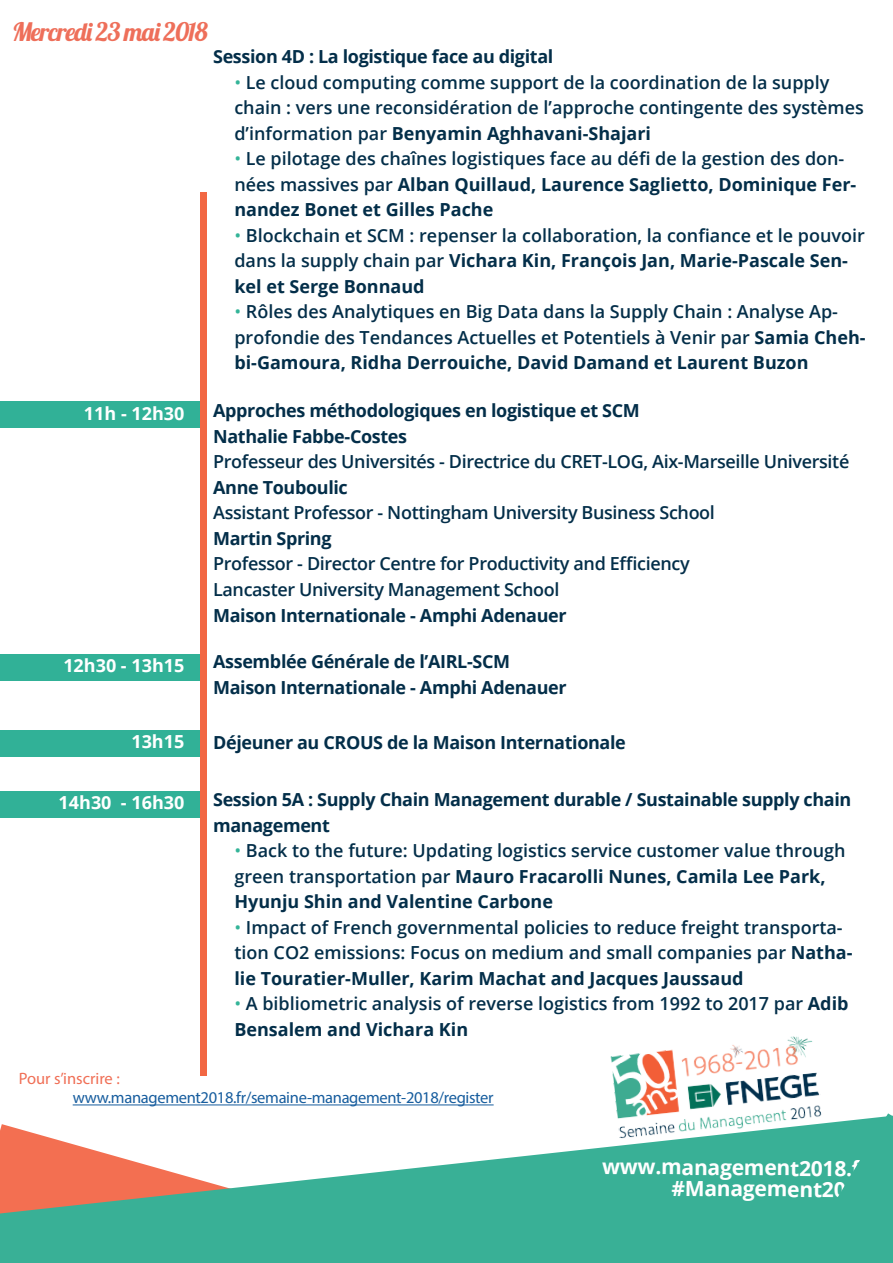
<style>
.page{position:relative;width:893px;height:1263px;background:#fff}
.page>*{position:absolute;margin:0;border:0;box-sizing:border-box;transform-origin:0 0}
.t1{font:25.5px "Lobster 1.4";letter-spacing:-.04em;color:#ee6f5a}
.t2{font:700 21px "Open Sans";color:#fff}
.t3{font:600 18px/25.5px "Open Sans";color:#032e49}
.t4{font:700 18px/25.5px "Open Sans";letter-spacing:-.02em;color:#032e49}
.t5{font:600 18px "Open Sans";letter-spacing:-.02em;color:#032e49}
.t6{font:700 18px "Open Sans";color:#fff}
.t7{font:16.5px "Myriad Pro";letter-spacing:-.02em;color:#175d9e}
.t8{font:16.5px "Myriad Pro";color:#f06f56}
.s1{font-weight:400;color:#33b498}
.s2{font-weight:700}
</style>
<div class="page">
<svg style="left:0;top:1124px;width:798px;height:139px;fill:#39b096"></svg>
<hr style="left:73px;top:1104px;width:421px;height:1px;background:#175d9e">
<img style="left:611px;top:1036px;width:210px;height:107px">
<div style="left:0;top:402px;width:200px;height:26px;background:#31b197"></div>
<div style="left:200px;top:192px;width:7px;height:883px;background:#f26743"></div>
<div style="left:798px;top:1113px;width:95px;height:150px;background:#39b096"></div>
<div style="left:0;top:654px;width:200px;height:27px;background:#31b197"></div>
<div style="left:0;top:730px;width:200px;height:27px;background:#31b197"></div>
<div style="left:0;top:791px;width:200px;height:26px;background:#31b197"></div>
<p class="t1" style="left:12px;top:16px;width:197px">Mercredi 23 mai 2018</p>
<p class="t6" style="left:84px;top:401px;width:102px">11h - 12h30</p>
<p class="t6" style="left:63px;top:653px;width:123px">12h30 - 13h15</p>
<p class="t4" style="left:213px;top:44px;width:342px">Session 4D : La logistique face au digital</p>
<p class="t3" style="left:234px;top:69px;width:631px"><span class="s1">•</span> Le cloud computing comme support de la coordination de la supply chain : vers une reconsidération de l’approche contingente des systèmes d’information par <span class="s2">Benyamin Aghhavani-Shajari</span></p>
<p class="t3" style="left:234px;top:146px;width:623px"><span class="s1">•</span> Le pilotage des chaînes logistiques face au défi de la gestion des don&shy;nées massives par <span class="s2">Alban Quillaud, Laurence Saglietto, Dominique Fer&shy;nandez Bonet et Gilles Pache</span></p>
<p class="t3" style="left:234px;top:222px;width:632px"><span class="s1">•</span> Blockchain et SCM : repenser la collaboration, la confiance et le pouvoir dans la supply chain par <span class="s2">Vichara Kin, François Jan, Marie-Pascale Sen&shy;kel et Serge Bonnaud</span></p>
<p class="t3" style="left:234px;top:299px;width:633px"><span class="s1">•</span> Rôles des Analytiques en Big Data dans la Supply Chain : Analyse Ap&shy;profondie des Tendances Actuelles et Potentiels à Venir par <span class="s2">Samia Cheh&shy;bi-Gamoura, Ridha Derrouiche, David Damand et Laurent Buzon</span></p>
<p class="t4" style="left:213px;top:398px;width:428px">Approches méthodologiques en logistique et SCM</p>
<p class="t4" style="left:213px;top:423px;width:196px">Nathalie Fabbe-Costes</p>
<p class="t5" style="left:213px;top:450px;width:638px">Professeur des Universités - Directrice du CRET-LOG, Aix-Marseille Université</p>
<p class="t4" style="left:213px;top:474px;width:136px">Anne Touboulic</p>
<p class="t5" style="left:213px;top:501px;width:503px">Assistant Professor - Nottingham University Business School</p>
<p class="t4" style="left:213px;top:525px;width:120px">Martin Spring</p>
<p class="t5" style="left:213px;top:552px;width:478px">Professor - Director Centre for Productivity and Efficiency</p>
<p class="t5" style="left:213px;top:577px;width:348px">Lancaster University Management School</p>
<p class="t4" style="left:213px;top:602px;width:355px">Maison Internationale - Amphi Adenauer</p>
<p class="t4" style="left:213px;top:648px;width:298px">Assemblée Générale de l’AIRL-SCM</p>
<p class="t4" style="left:213px;top:674px;width:355px">Maison Internationale - Amphi Adenauer</p>
<p class="t6" style="left:131px;top:729px;width:54px">13h15</p>
<p class="t4" style="left:213px;top:729px;width:414px">Déjeuner au CROUS de la Maison Internationale</p>
<p class="t6" style="left:59px;top:789px;width:127px">14h30 - 16h30</p>
<p class="t8" style="left:19px;top:1069px;width:103px">Pour s’inscrire :</p>
<p class="t4" style="left:213px;top:786px;width:640px">Session 5A : Supply Chain Management durable / Sustainable supply chain management</p>
<p class="t3" style="left:234px;top:837px;width:613px"><span class="s1">•</span> Back to the future: Updating logistics service customer value through green transportation par <span class="s2">Mauro Fracarolli Nunes, Camila Lee Park,<br>Hyunju Shin and Valentine Carbone</span></p>
<p class="t3" style="left:234px;top:914px;width:620px"><span class="s1">•</span> Impact of French governmental policies to reduce freight transporta&shy;tion CO2 emissions: Focus on medium and small companies par <span class="s2">Natha&shy;lie Touratier-Muller, Karim Machat and Jacques Jaussaud</span></p>
<p class="t3" style="left:234px;top:990px;width:616px"><span class="s1">•</span> A bibliometric analysis of reverse logistics from 1992 to 2017 par <span class="s2">Adib<br>Bensalem and Vichara Kin</span></p>
<p class="t7" style="left:73px;top:1087px;width:422px">www.management2018.fr/semaine-management-2018/register</p>
<p class="t2" style="left:602px;top:1150px;width:269px;rotate:1deg">www.management2018.fr</p>
<p class="t2" style="left:672px;top:1172px;width:199px;rotate:1deg">#Management2018</p>
</div>
